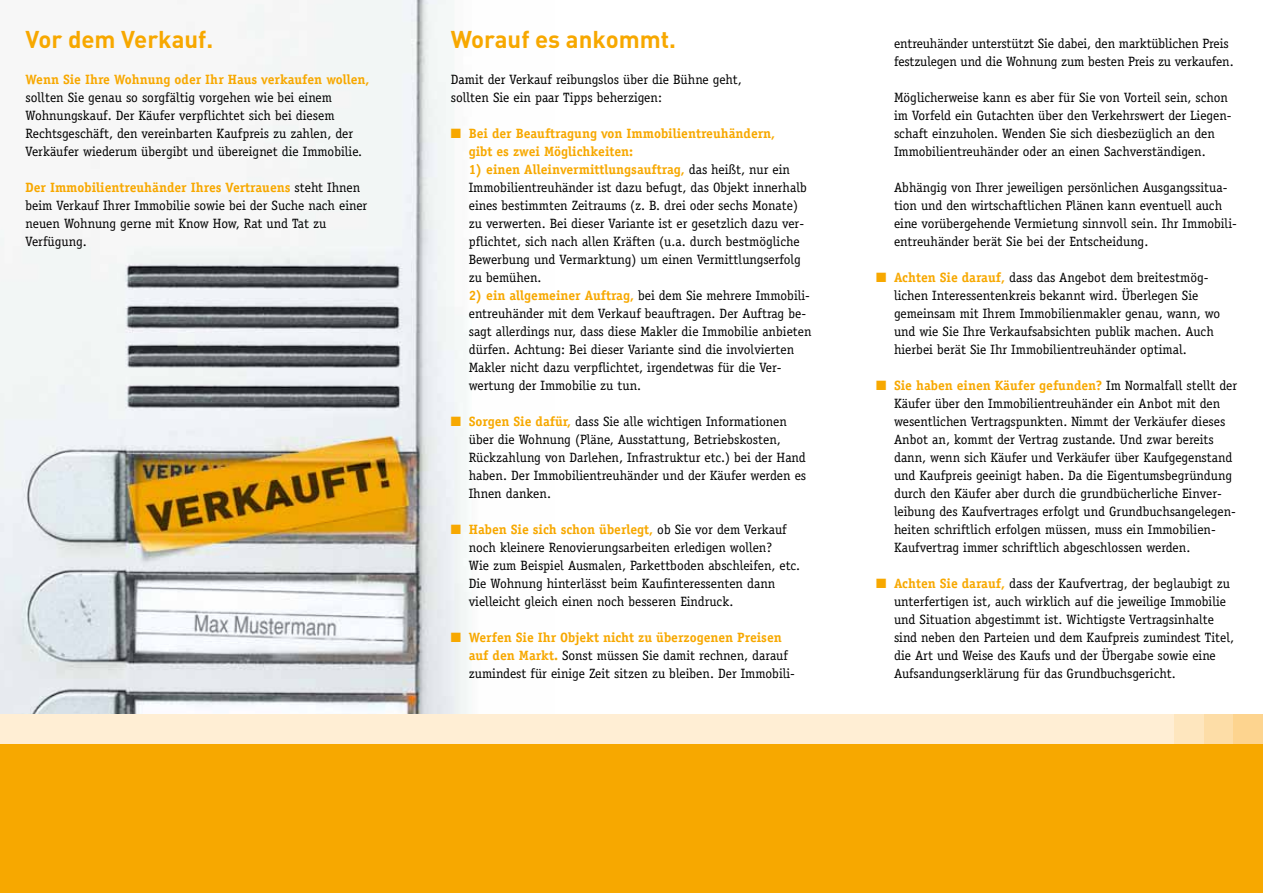
<style>
.page{position:relative;width:1263px;height:893px;background:#fff}
.page>*{position:absolute;margin:0;border:0;box-sizing:border-box;transform-origin:0 0}
.t1{font:700 24px "DIN Pro";color:#f7a800}
.t2{font:13.5px/18px "Officina Serif";color:#000}
.t3{font:700 13.5px/18px "Officina Serif";color:#f7a800}
.s1{font-weight:700;color:#f7a800}
.s2{color:#f7a800}
</style>
<div class="page">
<img style="left:0;top:0;width:468px;height:714px">
<div style="left:0;top:744px;width:1263px;height:149px;background:#f7a800"></div>
<div style="left:0;top:714px;width:1263px;height:30px;background:#ffeed4"></div>
<div style="left:1233px;top:714px;width:30px;height:30px;background:#fdd48f"></div>
<div style="left:1203px;top:714px;width:30px;height:30px;background:#fddda7"></div>
<div style="left:1174px;top:714px;width:29px;height:30px;background:#fee6be"></div>
<h1 class="t1" style="left:26px;top:23px;width:189px">Vor dem Verkauf.</h1>
<p class="t3" style="left:26px;top:70px;width:346px">Wenn Sie Ihre Wohnung oder Ihr Haus verkaufen wollen,</p>
<p class="t2" style="left:26px;top:89px;width:338px">sollten Sie genau so sorgfältig vorgehen wie bei einem Wohnungskauf. Der Käufer verpflichtet sich bei diesem Rechtsgeschäft, den vereinbarten Kaufpreis zu zahlen, der Verkäufer wiederum übergibt und übereignet die Immobilie.</p>
<p class="t2" style="left:26px;top:179px;width:343px"><span class="s1">Der Immobilientreuhänder Ihres Vertrauens</span> steht Ihnen beim Verkauf Ihrer Immobilie sowie bei der Suche nach einer neuen Wohnung gerne mit Know How, Rat und Tat zu Verfügung.</p>
<h1 class="t1" style="left:451px;top:23px;width:227px">Worauf es ankommt.</h1>
<p class="t2" style="left:451px;top:71px;width:293px">Damit der Verkauf reibungslos über die Bühne geht, sollten Sie ein paar Tipps beherzigen:</p>
<p class="t3" style="left:469px;top:124px;width:308px;text-indent:-18px">■ Bei der Beauftragung von Immobilientreuhändern, gibt es zwei Möglichkeiten:</p>
<p class="t2" style="left:469px;top:161px;width:340px"><span class="s1">1) einen Alleinvermittlungsauftrag,</span> das heißt, nur ein Immobilientreuhänder ist dazu befugt, das Objekt innerhalb eines bestimmten Zeitraums (z. B. drei oder sechs Monate) zu verwerten. Bei dieser Variante ist er gesetzlich dazu ver&shy;pflichtet, sich nach allen Kräften (u.a. durch bestmögliche Bewerbung und Vermarktung) um einen Vermittlungserfolg zu bemühen.</p>
<p class="t2" style="left:469px;top:287px;width:344px"><span class="s1">2) ein allgemeiner Auftrag,</span> bei dem Sie mehrere Immobili&shy;entreuhänder mit dem Verkauf beauftragen. Der Auftrag be&shy;sagt allerdings nur, dass diese Makler die Immobilie anbieten dürfen. Achtung: Bei dieser Variante sind die involvierten Makler nicht dazu verpflichtet, irgendetwas für die Ver&shy;wertung der Immobilie zu tun.</p>
<p class="t2" style="left:469px;top:412px;width:339px;text-indent:-18px"><span class="s2">■</span> <span class="s1">Sorgen Sie dafür,</span> dass Sie alle wichtigen Informationen über die Wohnung (Pläne, Ausstattung, Betriebskosten, Rückzahlung von Darlehen, Infrastruktur etc.) bei der Hand haben. Der Immobilientreuhänder und der Käufer werden es Ihnen danken.</p>
<p class="t2" style="left:469px;top:520px;width:333px;text-indent:-18px"><span class="s2">■</span> <span class="s1">Haben Sie sich schon überlegt,</span> ob Sie vor dem Verkauf noch kleinere Renovierungsarbeiten erledigen wollen?<br>Wie zum Beispiel Ausmalen, Parkettboden abschleifen, etc.<br>Die Wohnung hinterlässt beim Kaufinteressenten dann vielleicht gleich einen noch besseren Eindruck.</p>
<p class="t2" style="left:469px;top:628px;width:328px;text-indent:-18px"><span class="s2">■</span> <span class="s1">Werfen Sie Ihr Objekt nicht zu überzogenen Preisen auf den Markt.</span> Sonst müssen Sie damit rechnen, darauf zumindest für einige Zeit sitzen zu bleiben. Der Immobili-</p>
<p class="t2" style="left:894px;top:34px;width:341px">entreuhänder unterstützt Sie dabei, den marktüblichen Preis festzulegen und die Wohnung zum besten Preis zu verkaufen.</p>
<p class="t2" style="left:894px;top:88px;width:339px">Möglicherweise kann es aber für Sie von Vorteil sein, schon im Vorfeld ein Gutachten über den Verkehrswert der Liegen&shy;schaft einzuholen. Wenden Sie sich diesbezüglich an den Immobilientreuhänder oder an einen Sachverständigen.</p>
<p class="t2" style="left:894px;top:178px;width:344px">Abhängig von Ihrer jeweiligen persönlichen Ausgangssitua&shy;tion und den wirtschaftlichen Plänen kann eventuell auch eine vorübergehende Vermietung sinnvoll sein. Ihr Immobili&shy;entreuhänder berät Sie bei der Entscheidung.</p>
<p class="t2" style="left:894px;top:268px;width:328px;text-indent:-18px"><span class="s2">■</span> <span class="s1">Achten Sie darauf,</span> dass das Angebot dem breitestmög&shy;lichen Interessentenkreis bekannt wird. Überlegen Sie gemeinsam mit Ihrem Immobilienmakler genau, wann, wo und wie Sie Ihre Verkaufsabsichten publik machen. Auch hierbei berät Sie Ihr Immobilientreuhänder optimal.</p>
<p class="t2" style="left:894px;top:376px;width:345px;text-indent:-18px"><span class="s2">■</span> <span class="s1">Sie haben einen Käufer gefunden?</span> Im Normalfall stellt der Käufer über den Immobilientreuhänder ein Anbot mit den wesentlichen Vertragspunkten. Nimmt der Verkäufer dieses Anbot an, kommt der Vertrag zustande. Und zwar bereits dann, wenn sich Käufer und Verkäufer über Kaufgegenstand und Kaufpreis geeinigt haben. Da die Eigentumsbegründung durch den Käufer aber durch die grundbücherliche Einver&shy;leibung des Kaufvertrages erfolgt und Grundbuchsangelegen&shy;heiten schriftlich erfolgen müssen, muss ein Immobilien-Kaufvertrag immer schriftlich abgeschlossen werden.</p>
<p class="t2" style="left:894px;top:574px;width:342px;text-indent:-18px"><span class="s2">■</span> <span class="s1">Achten Sie darauf,</span> dass der Kaufvertrag, der beglaubigt zu unterfertigen ist, auch wirklich auf die jeweilige Immobilie und Situation abgestimmt ist. Wichtigste Vertragsinhalte sind neben den Parteien und dem Kaufpreis zumindest Titel, die Art und Weise des Kaufs und der Übergabe sowie eine Aufsandungserklärung für das Grundbuchsgericht.</p>
</div>
